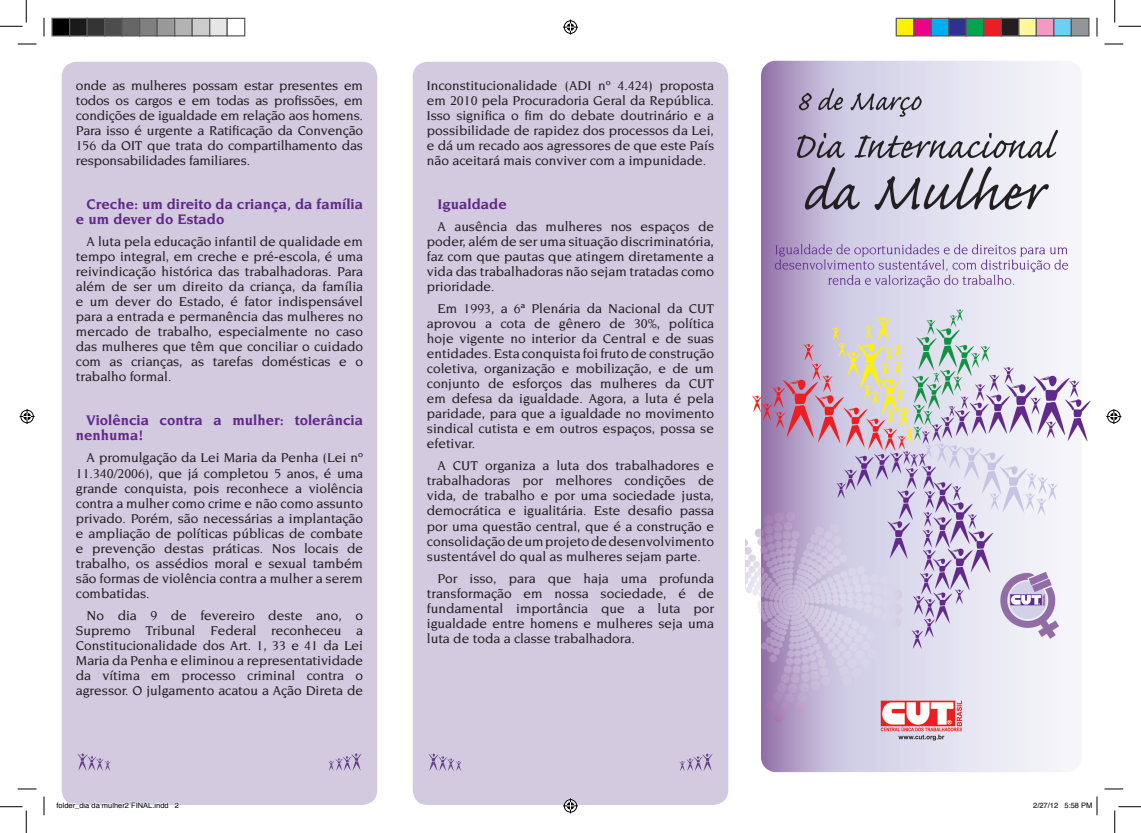
<style>
.page{position:relative;width:1141px;height:833px;background:#fff}
.page>*{position:absolute;margin:0;border:0;box-sizing:border-box;transform-origin:0 0}
.t1{font:700 15px/15px "Novarese Std";color:#61298a}
.t2{font:500 13.75px/15px "Novarese Std";color:#231f20;text-align:justify}
.t3{font:7.5px "Helvetica";color:#000}
</style>
<div class="page">
<div style="left:412px;top:62px;width:316px;height:742px;background:#d3cae0;border-radius:15px"></div>
<div style="left:62px;top:62px;width:315px;height:742px;background:#d3cae0;border-radius:15px"></div>
<svg style="left:428px;top:753px;width:34px;height:17px"></svg>
<svg style="left:679px;top:753px;width:33px;height:17px"></svg>
<svg style="left:77px;top:753px;width:34px;height:17px"></svg>
<svg style="left:328px;top:753px;width:34px;height:17px"></svg>
<img style="left:745px;top:60px;width:346px;height:713px">
<svg style="left:18px;top:43px;width:18px;height:2px"></svg>
<svg style="left:1104px;top:43px;width:19px;height:2px"></svg>
<svg style="left:18px;top:788px;width:18px;height:1px"></svg>
<svg style="left:1104px;top:788px;width:19px;height:1px"></svg>
<svg style="left:43px;top:18px;width:2px;height:18px"></svg>
<svg style="left:43px;top:796px;width:2px;height:18px"></svg>
<svg style="left:1096px;top:18px;width:1px;height:18px"></svg>
<svg style="left:0;top:0;width:27px;height:27px"></svg>
<svg style="left:0;top:806px;width:27px;height:26px"></svg>
<svg style="left:1114px;top:0;width:26px;height:27px"></svg>
<svg style="left:1114px;top:806px;width:26px;height:26px"></svg>
<svg style="left:563px;top:20px;width:15px;height:15px"></svg>
<svg style="left:563px;top:798px;width:15px;height:14px"></svg>
<svg style="left:20px;top:409px;width:15px;height:15px"></svg>
<svg style="left:1106px;top:409px;width:15px;height:15px"></svg>
<div style="left:52px;top:18px;width:18px;height:18px;background:#000"></div>
<div style="left:51px;top:18px;width:19px;height:18px;border:1px solid #595959"></div>
<div style="left:70px;top:18px;width:17px;height:18px;background:#1a1a1a"></div>
<div style="left:69px;top:18px;width:19px;height:18px;border:1px solid #595959"></div>
<div style="left:87px;top:18px;width:18px;height:18px;background:#333"></div>
<div style="left:86px;top:18px;width:19px;height:18px;border:1px solid #595959"></div>
<div style="left:105px;top:18px;width:17px;height:18px;background:#4d4d4d"></div>
<div style="left:104px;top:18px;width:19px;height:18px;border:1px solid #595959"></div>
<div style="left:122px;top:18px;width:18px;height:18px;background:#666"></div>
<div style="left:121px;top:18px;width:19px;height:18px;border:1px solid #595959"></div>
<div style="left:140px;top:18px;width:17px;height:18px;background:#808080"></div>
<div style="left:139px;top:18px;width:19px;height:18px;border:1px solid #595959"></div>
<div style="left:157px;top:18px;width:18px;height:18px;background:#999"></div>
<div style="left:156px;top:18px;width:19px;height:18px;border:1px solid #595959"></div>
<div style="left:175px;top:18px;width:17px;height:18px;background:#b3b3b3"></div>
<div style="left:174px;top:18px;width:19px;height:18px;border:1px solid #595959"></div>
<div style="left:192px;top:18px;width:18px;height:18px;background:#ccc"></div>
<div style="left:191px;top:18px;width:19px;height:18px;border:1px solid #595959"></div>
<div style="left:210px;top:18px;width:17px;height:18px;background:#e6e6e6"></div>
<div style="left:209px;top:18px;width:19px;height:18px;border:1px solid #595959"></div>
<div style="left:226px;top:18px;width:19px;height:18px;border:1px solid #595959"></div>
<div style="left:896px;top:18px;width:17px;height:18px;background:#fff101"></div>
<div style="left:895px;top:18px;width:19px;height:18px;border:1px solid #595959"></div>
<div style="left:913px;top:18px;width:18px;height:18px;background:#ed028c"></div>
<div style="left:913px;top:18px;width:18px;height:18px;border:1px solid #595959"></div>
<div style="left:931px;top:18px;width:17px;height:18px;background:#00aeef"></div>
<div style="left:930px;top:18px;width:19px;height:18px;border:1px solid #595959"></div>
<div style="left:948px;top:18px;width:18px;height:18px;background:#2e3092"></div>
<div style="left:948px;top:18px;width:18px;height:18px;border:1px solid #595959"></div>
<div style="left:966px;top:18px;width:17px;height:18px;background:#00a54f"></div>
<div style="left:965px;top:18px;width:19px;height:18px;border:1px solid #595959"></div>
<div style="left:983px;top:18px;width:18px;height:18px;background:#ee1d23"></div>
<div style="left:983px;top:18px;width:18px;height:18px;border:1px solid #595959"></div>
<div style="left:1001px;top:18px;width:17px;height:18px;background:#231f20"></div>
<div style="left:1000px;top:18px;width:19px;height:18px;border:1px solid #595959"></div>
<div style="left:1018px;top:18px;width:18px;height:18px;background:#fff79a"></div>
<div style="left:1018px;top:18px;width:18px;height:18px;border:1px solid #595959"></div>
<div style="left:1036px;top:18px;width:17px;height:18px;background:#f499c2"></div>
<div style="left:1035px;top:18px;width:19px;height:18px;border:1px solid #595959"></div>
<div style="left:1053px;top:18px;width:18px;height:18px;background:#6bcff6"></div>
<div style="left:1053px;top:18px;width:18px;height:18px;border:1px solid #595959"></div>
<div style="left:1071px;top:18px;width:17px;height:18px;background:#939598"></div>
<div style="left:1070px;top:18px;width:19px;height:18px;border:1px solid #595959"></div>
<svg style="left:66px;top:801px;width:103px;height:4px"></svg>
<svg style="left:1096px;top:796px;width:1px;height:18px"></svg>
<p class="t2" style="left:76px;top:77px;width:289px">onde as mulheres possam estar presentes em todos os cargos e em todas as profissões, em condições de igualdade em relação aos homens.<br>Para isso é urgente a Ratificação da Convenção 156 da OIT que trata do compartilhamento das responsabilidades familiares.</p>
<p class="t1" style="left:76px;top:196px;width:289px;text-indent:11px">Creche: um direito da criança, da família e um dever do Estado</p>
<p class="t2" style="left:76px;top:234px;width:289px;text-indent:11px">A luta pela educação infantil de qualidade em tempo integral, em creche e pré-escola, é uma reivindicação histórica das trabalhadoras. Para além de ser um direito da criança, da família e um dever do Estado, é fator indispensável para a entrada e permanência das mulheres no mercado de trabalho, especialmente no caso das mulheres que têm que conciliar o cuidado com as crianças, as tarefas domésticas e o trabalho formal.</p>
<p class="t1" style="left:76px;top:412px;width:289px;text-indent:11px">Violência contra a mulher: tolerância nenhuma!</p>
<p class="t2" style="left:76px;top:450px;width:289px;text-indent:11px">A promulgação da Lei Maria da Penha (Lei nº 11.340/2006), que já completou 5 anos, é uma grande conquista, pois reconhece a violência contra a mulher como crime e não como assunto privado. Porém, são necessárias a implantação e ampliação de políticas públicas de combate e prevenção destas práticas. Nos locais de trabalho, os assédios moral e sexual também são formas de violência contra a mulher a serem combatidas.</p>
<p class="t2" style="left:76px;top:607px;width:289px;text-indent:11px">No dia 9 de fevereiro deste ano, o Supremo Tribunal Federal reconheceu a Constitucionalidade dos Art. 1, 33 e 41 da Lei Maria da Penha e eliminou a representatividade da vítima em processo criminal contra o agressor. O julgamento acatou a Ação Direta de</p>
<p class="t2" style="left:427px;top:77px;width:289px">Inconstitucionalidade (ADI nº 4.424) proposta em 2010 pela Procuradoria Geral da República.<br>Isso significa o fim do debate doutrinário e a possibilidade de rapidez dos processos da Lei, e dá um recado aos agressores de que este País não aceitará mais conviver com a impunidade.</p>
<p class="t1" style="left:437px;top:196px;width:71px">Igualdade</p>
<p class="t2" style="left:427px;top:219px;width:289px;text-indent:11px">A ausência das mulheres nos espaços de poder, além de ser uma situação discriminatória, faz com que pautas que atingem diretamente a vida das trabalhadoras não sejam tratadas como prioridade.</p>
<p class="t2" style="left:427px;top:301px;width:289px;text-indent:11px">Em 1993, a 6ª Plenária da Nacional da CUT aprovou a cota de gênero de 30%, política hoje vigente no interior da Central e de suas entidades. Esta conquista foi fruto de construção coletiva, organização e mobilização, e de um conjunto de esforços das mulheres da CUT em defesa da igualdade. Agora, a luta é pela paridade, para que a igualdade no movimento sindical cutista e em outros espaços, possa se efetivar.</p>
<p class="t2" style="left:427px;top:458px;width:289px;text-indent:11px">A CUT organiza a luta dos trabalhadores e trabalhadoras por melhores condições de vida, de trabalho e por uma sociedade justa, democrática e igualitária. Este desafio passa por uma questão central, que é a construção e consolidação de um projeto de desenvolvimento sustentável do qual as mulheres sejam parte.</p>
<p class="t2" style="left:427px;top:570px;width:289px;text-indent:11px">Por isso, para que haja uma profunda transformação em nossa sociedade, é de fundamental importância que a luta por igualdade entre homens e mulheres seja uma luta de toda a classe trabalhadora.</p>
<p class="t3" style="left:56px;top:798px;width:124px">folder_dia da mulher2 FINAL.indd 2</p>
<p class="t3" style="left:1033px;top:798px;width:61px">2/27/12 5:58 PM</p>
</div>
